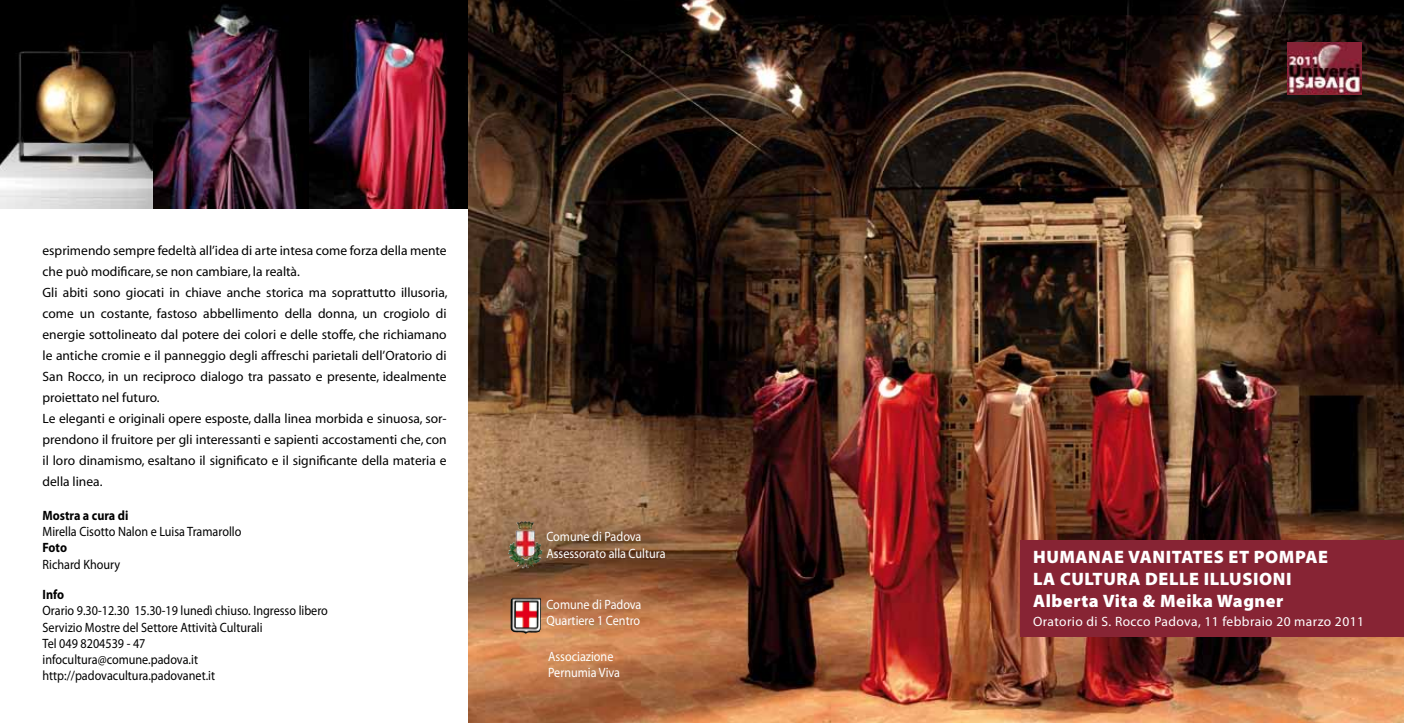
<style>
.page{position:relative;width:1404px;height:723px;background:#fff}
.page>*{position:absolute;margin:0;border:0;box-sizing:border-box;transform-origin:0 0}
.t1{font:900 18px/21.6px "Myriad Pro";letter-spacing:.03em;color:#fff}
.t2{font:13.5px/21px "Myriad";color:#000}
.t3{font:13.5px/16.2px "Myriad Pro";color:#000;scale:.9 1}
.t4{font:13.5px/16.2px "Myriad";color:#fff;scale:.9 1}
.t5{font:13.5px "Myriad Pro";letter-spacing:.03em;color:#fff}
.t6{font:700 13.5px "Myriad Pro";color:#000;scale:.9 1}
</style>
<div class="page">
<img style="left:0;top:0;width:468px;height:208px">
<img style="left:468px;top:0;width:935px;height:723px">
<img style="left:516px;top:521px;width:18px;height:9px">
<img style="left:1287px;top:43px;width:74px;height:52px">
<img style="left:510px;top:597px;width:22px;height:31px">
<div style="left:1020px;top:540px;width:383px;height:97px;background:#872434"></div>
<p class="t2" style="left:43px;top:240px;width:406px">esprimendo sempre fedeltà all’idea di arte intesa come forza della mente che può modificare, se non cambiare, la realtà.<br>Gli abiti sono giocati in chiave anche storica ma soprattutto illusoria, come un costante, fastoso abbellimento della donna, un crogiolo di energie sottolineato dal potere dei colori e delle stoffe, che richiamano le antiche cromie e il panneggio degli affreschi parietali dell’Oratorio di San Rocco, in un reciproco dialogo tra passato e presente, idealmente proiettato nel futuro.<br>Le eleganti e originali opere esposte, dalla linea morbida e sinuosa, sor&shy;prendono il fruitore per gli interessanti e sapienti accostamenti che, con il loro dinamismo, esaltano il significato e il significante della materia e della linea.</p>
<p class="t6" style="left:43px;top:506px;width:97px">Mostra a cura di</p>
<p class="t3" style="left:43px;top:523px;width:222px">Mirella Cisotto Nalon e Luisa Tramarollo</p>
<p class="t6" style="left:43px;top:539px;width:29px">Foto</p>
<p class="t3" style="left:43px;top:556px;width:88px">Richard Khoury</p>
<p class="t4" style="left:546px;top:529px;width:134px">Comune di Padova<br>Assessorato alla Cultura</p>
<p class="t6" style="left:43px;top:586px;width:26px">Info</p>
<p class="t3" style="left:43px;top:602px;width:318px">Orario 9.30-12.30 15.30-19 lunedì chiuso. Ingresso libero Servizio Mostre del Settore Attività Culturali<br>Tel 049 8204539 - 47<br>infocultura@comune.padova.it http://padovacultura.padovanet.it</p>
<p class="t4" style="left:546px;top:597px;width:107px">Comune di Padova<br>Quartiere 1 Centro</p>
<p class="t4" style="left:548px;top:649px;width:81px">Associazione<br>Pernumia Viva</p>
<h1 class="t1" style="left:1033px;top:547px;width:296px">HUMANAE VANITATES ET POMPAE<br>LA CULTURA DELLE ILLUSIONI<br>Alberta Vita &amp; Meika Wagner</h1>
<p class="t5" style="left:1033px;top:613px;width:332px">Oratorio di S. Rocco Padova, 11 febbraio 20 marzo 2011</p>
</div>
